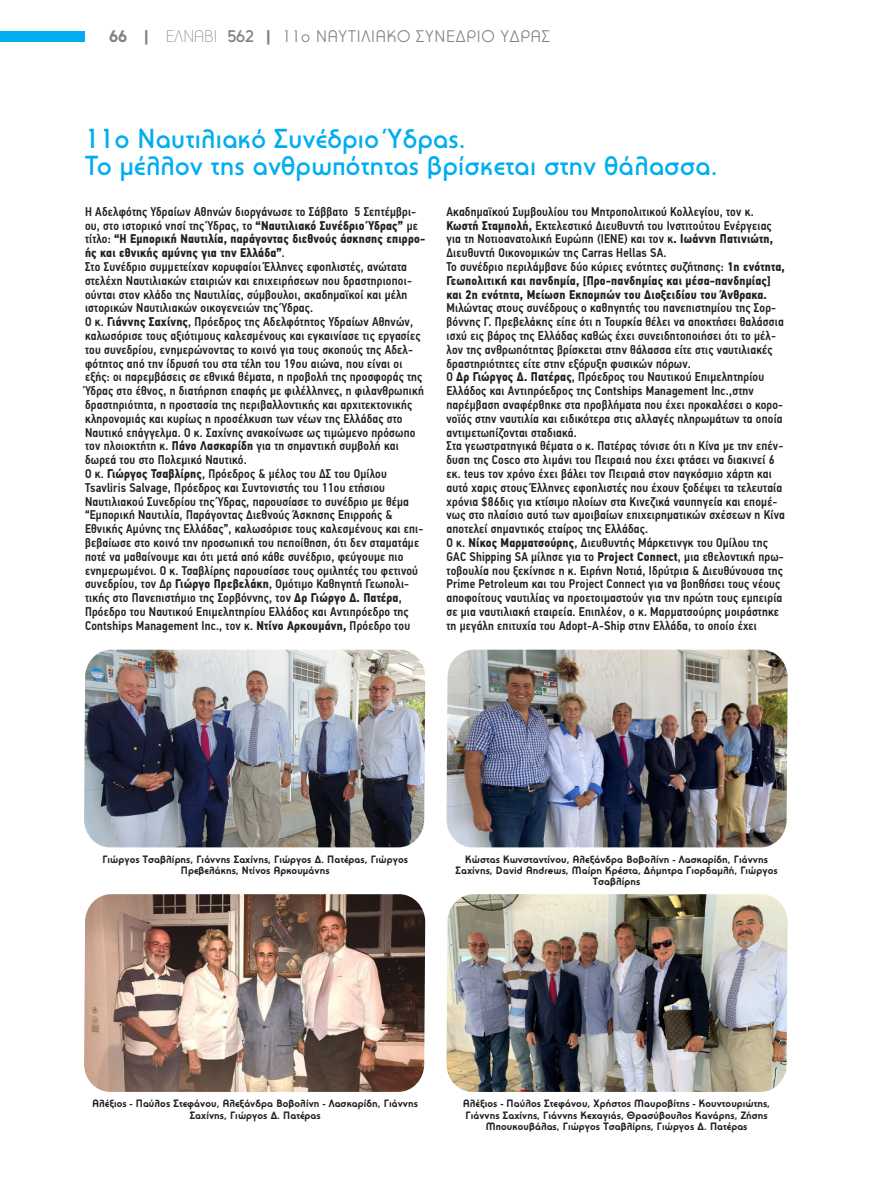
<style>
.page{position:relative;width:893px;height:1191px;background:#fff}
.page>*{position:absolute;margin:0;border:0;box-sizing:border-box;transform-origin:0 0}
.t1{font:500 27px "PF Universal";letter-spacing:.015em;color:#00aeef}
.t2{font:16.5px "PF Universal";letter-spacing:.05em;color:#808285}
.t3{font:300 16.5px "PF Universal";color:#808285}
.t4{font:500 12.6px/13.8px "PF Din Text Cond Pro";letter-spacing:.015em;color:#231f20}
.t5{font:700 12.6px/13.8px "PF Din Text Cond Pro";letter-spacing:.015em;color:#231f20}
.t6{font:700 10.5px/11.2px "PF Universal";letter-spacing:.01em;color:#231f20;text-align:center}
.s1{font-weight:700}
.s2{font-weight:500}
</style>
<div class="page">
<div style="left:0;top:31px;width:85px;height:11px;background:#00aeef"></div>
<img style="left:84px;top:649px;width:341px;height:198px">
<img style="left:84px;top:894px;width:341px;height:198px">
<img style="left:446px;top:649px;width:342px;height:198px">
<img style="left:446px;top:894px;width:342px;height:198px">
<p class="t3" style="left:109px;top:26px;width:165px"><span class="s1">66 |</span> ΕΛΝΑΒΙ <span class="s2">562</span> <span class="s1">|</span></p>
<p class="t2" style="left:282px;top:26px;width:269px">11o ΝΑΥΤΙΛΙΑΚΌ ΣΥΝΈΔΡΙΟ ΎΔΡΑΣ</p>
<p class="t1" style="left:85px;top:122px;width:382px">11ο Ναυτιλιακό Συνέδριο Ύδρας.</p>
<p class="t1" style="left:85px;top:149px;width:634px">Το μέλλον της ανθρωπότητας βρίσκεται στην θάλασσα.</p>
<p class="t5" style="left:85px;top:205px;width:342px"><span class="s2">H Αδελφότης Υδραίων Αθηνών διοργάνωσε το Σάββατο 5 Σεπτέμβρι&shy;ου, στο ιστορικό νησί της Ύδρας, το</span> “Ναυτιλιακό Συνέδριο Ύδρας” <span class="s2">με τίτλο:</span> “H Εμπορική Ναυτιλία, παράγοντας διεθνούς άσκησης επιρρο&shy;ής και εθνικής αμύνης για την Ελλάδα”<span class="s2">.</span></p>
<p class="t4" style="left:85px;top:260px;width:328px">Στο Συνέδριο συμμετείχαν κορυφαίοι Έλληνες εφοπλιστές, ανώτατα στελέχη Ναυτιλιακών εταιριών και επιχειρήσεων που δραστηριοποι&shy;ούνται στον κλάδο της Ναυτιλίας, σύμβουλοι, ακαδημαϊκοί και μέλη ιστορικών Ναυτιλιακών οικογενειών της Ύδρας.</p>
<p class="t4" style="left:85px;top:315px;width:340px">Ο κ. <span class="s1">Γιάννης Σαχίνης</span>, Πρόεδρος της Αδελφότητος Υδραίων Αθηνών, καλωσόρισε τους αξιότιμους καλεσμένους και εγκαινίασε τις εργασίες του συνεδρίου, ενημερώνοντας το κοινό για τους σκοπούς της Αδελ&shy;φότητος από την ίδρυσή του στα τέλη του 19ου αιώνα, που είναι οι εξής: οι παρεμβάσεις σε εθνικά θέματα, η προβολή της προσφοράς της Ύδρας στο έθνος, η διατήρηση επαφής με φιλέλληνες, η φιλανθρωπική δραστηριότητα, η προστασία της περιβαλλοντικής και αρχιτεκτονικής κληρονομιάς και κυρίως η προσέλκυση των νέων της Ελλάδας στο Ναυτικό επάγγελμα. Ο κ. Σαχίνης ανακοίνωσε ως τιμώμενο πρόσωπο τον πλοιοκτήτη κ. <span class="s1">Πάνο Λασκαρίδη</span> για τη σημαντική συμβολή και δωρεά του στο Πολεμικό Ναυτικό.</p>
<p class="t4" style="left:85px;top:467px;width:340px">Ο κ. <span class="s1">Γιώργος Τσαβλίρης</span>, Πρόεδρος &amp; μέλος του ΔΣ του Ομίλου Tsavliris Salvage, Πρόεδρος και Συντονιστής του 11ου ετήσιου Ναυτιλιακού Συνεδρίου της Ύδρας, παρουσίασε το συνέδριο με θέμα “Εμπορική Ναυτιλία, Παράγοντας Διεθνούς Άσκησης Επιρροής &amp; Εθνικής Αμύνης της Ελλάδας”, καλωσόρισε τους καλεσμένους και επι&shy;βεβαίωσε στο κοινό την προσωπική του πεποίθηση, ότι δεν σταματάμε ποτέ να μαθαίνουμε και ότι μετά από κάθε συνέδριο, φεύγουμε πιο ενημερωμένοι. Ο κ. Τσαβλίρης παρουσίασε τους ομιλητές του φετινού συνεδρίου, τον Δρ <span class="s1">Γιώργο Πρεβελάκη</span>, Ομότιμο Καθηγητή Γεωπολι&shy;τικής στο Πανεπιστήμιο της Σορβόννης, τον <span class="s1">Δρ Γιώργο Δ. Πατέρα</span>, Πρόεδρο του Ναυτικού Επιμελητηρίου Ελλάδος και Αντιπρόεδρο της Contships Management Inc., τον κ. <span class="s1">Ντίνο Αρκουμάνη,</span> Πρόεδρο του</p>
<p class="t4" style="left:446px;top:205px;width:328px">Ακαδημαϊκού Συμβουλίου του Μητροπολιτικού Κολλεγίου, τον κ.<br><span class="s1">Κωστή Σταμπολή,</span> Εκτελεστικό Διευθυντή του Ινστιτούτου Ενέργειας για τη Νοτιοανατολική Ευρώπη (ΙΕΝΕ) και τoν κ<span class="s1">. Ιωάννη Πατινιώτη, </span>Διευθυντή Οικονομικών της Carras Hellas SA.</p>
<p class="t5" style="left:446px;top:260px;width:340px"><span class="s2">Το συνέδριο περιλάμβανε δύο κύριες ενότητες συζήτησης:</span> 1η ενότητα,<br>Γεωπολιτική και πανδημία, [Προ-πανδημίας και μέσα-πανδημίας] και 2η ενότητα, Μείωση Εκπομπών του Διοξειδίου του Άνθρακα.</p>
<p class="t4" style="left:446px;top:301px;width:339px">Μιλώντας στους συνέδρους ο καθηγητής του πανεπιστημίου της Σορ&shy;βόννης Γ. Πρεβελάκης είπε ότι η Τουρκία θέλει να αποκτήσει θαλάσσια ισχύ εις βάρος της Ελλάδας καθώς έχει συνειδητοποιήσει ότι το μέλ&shy;λον της ανθρωπότητας βρίσκεται στην θάλασσα είτε στις ναυτιλιακές δραστηριότητες είτε στην εξόρυξη φυσικών πόρων.</p>
<p class="t4" style="left:446px;top:370px;width:338px">Ο <span class="s1">Δρ Γιώργος Δ. Πατέρας</span>, Πρόεδρος του Ναυτικού Επιμελητηρίου Ελλάδος και Αντιπρόεδρος της Contships Management Inc.,στην παρέμβαση αναφέρθηκε στα προβλήματα που έχει προκαλέσει ο κορο&shy;νοϊός στην ναυτιλία και ειδικότερα στις αλλαγές πληρωμάτων τα οποία αντιμετωπίζονται σταδιακά.</p>
<p class="t4" style="left:446px;top:439px;width:340px">Στα γεωστρατηγικά θέματα ο κ. Πατέρας τόνισε ότι η Κίνα με την επέν&shy;δυση της Cosco στο λιμάνι του Πειραιά που έχει φτάσει να διακινεί 6 εκ. teus τον χρόνο έχει βάλει τον Πειραιά στον παγκόσμιο χάρτη και αυτό χαρις στους Έλληνες εφοπλιστές που έχουν ξοδέψει τα τελευταία χρόνια $86δις για κτίσιμο πλοίων στα Κινεζικά ναυπηγεία και επομέ&shy;νως στο πλαίσιο αυτό των αμοιβαίων επιχειρηματικών σχέσεων η Κίνα αποτελεί σημαντικός εταίρος της Ελλάδας.</p>
<p class="t4" style="left:446px;top:536px;width:339px">Ο κ. <span class="s1">Νίκος Μαρματσούρης</span>, Διευθυντής Μάρκετινγκ του Ομίλου της GAC Shipping SA μίλησε για το <span class="s1">Project Connect</span>, μια εθελοντική πρω&shy;τοβουλία που ξεκίνησε η κ. Ειρήνη Νοτιά, Ιδρύτρια &amp; Διευθύνουσα της Prime Petroleum και του Project Connect για να βοηθήσει τους νέους αποφοίτους ναυτιλίας να προετοιμαστούν για την πρώτη τους εμπειρία σε μια ναυτιλιακή εταιρεία. Επιπλέον, ο κ. Μαρματσούρης μοιράστηκε τη μεγάλη επιτυχία του Adopt-A-Ship στην Ελλάδα, το οποίο έχει</p>
<p class="t6" style="left:102px;top:853px;width:307px">Γιώργος Τσαβλίρης, Γιάννης Σαχίνης, Γιώργος Δ. Πατέρας, Γιώργος<br>Πρεβελάκης, Ντίνος Αρκουμάνης</p>
<p class="t6" style="left:455px;top:853px;width:324px">Κώστας Κωνσταντίνου, Αλεξάνδρα Βοβολίνη - Λασκαρίδη, Γιάννης<br>Σαχίνης, David Andrews, Μαίρη Κρέστα, Δήμητρα Γιορδαμλή, Γιώργος<br>Τσαβλίρης</p>
<p class="t6" style="left:92px;top:1097px;width:327px">Αλέξιος - Παύλος Στεφάνου, Αλεξάνδρα Βοβολίνη - Λασκαρίδη, Γιάννης<br>Σαχίνης, Γιώ ργος Δ. Πατέρας</p>
<p class="t6" style="left:463px;top:1097px;width:308px">Αλέξιος - Παύλος Στεφάνου, Χρήστος Μαυροβίτης - Κουντουριώτης,<br>Γιάννης Σαχίνης, Γιάννης Κεχαγιάς, Θρασύβουλος Κανάρης, Ζήσης<br>Μπουκουβάλας, Γιώργος Τσαβλίρης, Γιώργος Δ. Πατέρας</p>
</div>
